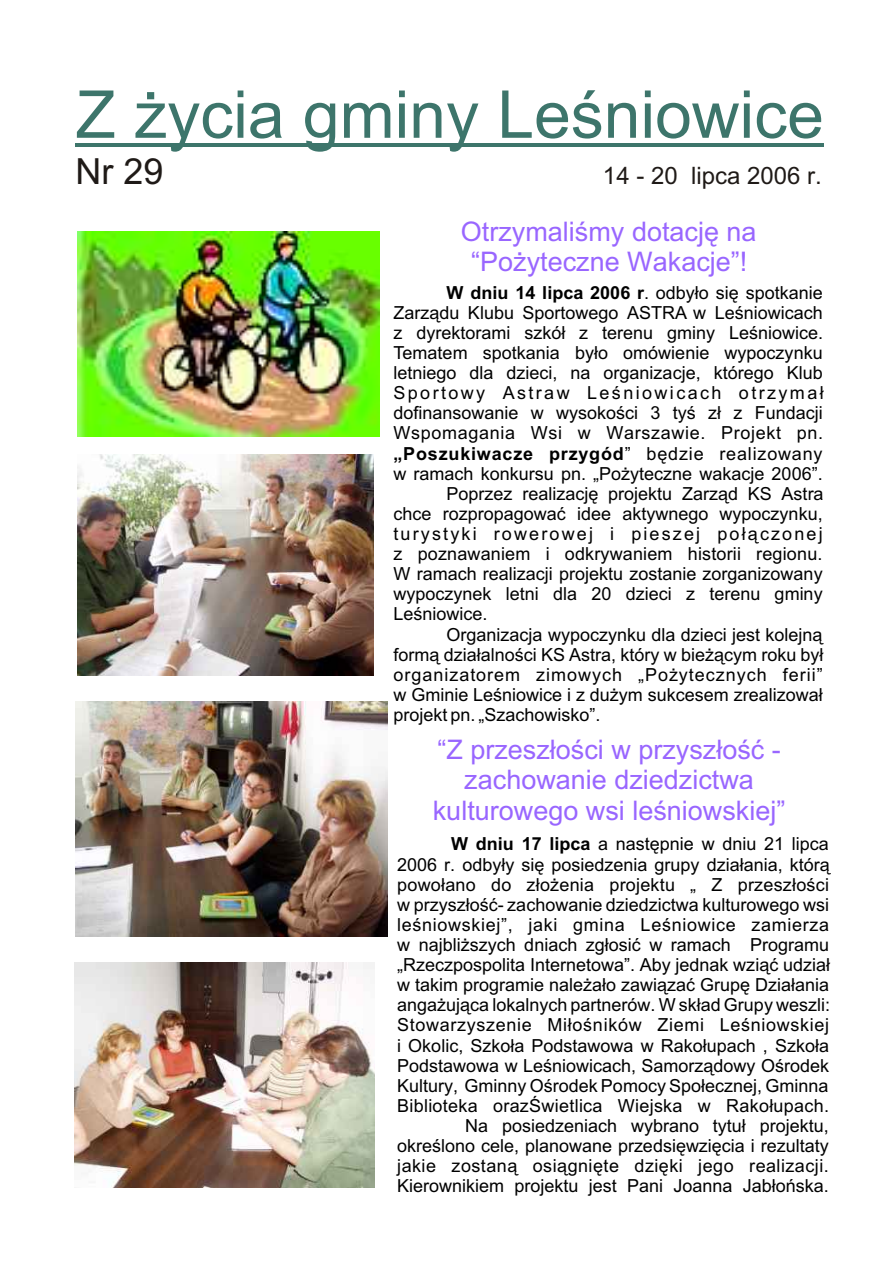
<style>
.page{position:relative;width:894px;height:1263px;background:#fff}
.page>*{position:absolute;margin:0;border:0;box-sizing:border-box;transform-origin:0 0}
.t1{font:66px "Arial CE";color:#3d756b}
.t2{font:36px "Arial CE";color:#1f1a17}
.t3{font:27px/30.2px "Arial CE";color:#96f;text-align:center}
.t4{font:24px "Arial CE";color:#1f1a17}
.t5{font:18px/20.1px "Arial CE";color:#000;text-align:right}
.t6{font:18px "Arial CE";letter-spacing:.055em;color:#000}
.t7{font:700 18px "Arial CE";letter-spacing:.045em;color:#000}
.t8{font:18px "Arial CE";letter-spacing:.12em;color:#000}
.t9{font:18px "Arial CE";letter-spacing:.035em;color:#000}
.t10{font:18px "Arial CE";letter-spacing:.135em;color:#000}
.s1{font-weight:700}
.s2{font-weight:400}
</style>
<div class="page">
<hr style="left:76px;top:144px;width:748px;height:3px;background:#3d756b">
<img style="left:78px;top:231px;width:302px;height:205px">
<img style="left:78px;top:454px;width:295px;height:222px">
<img style="left:75px;top:702px;width:312px;height:234px">
<img style="left:74px;top:963px;width:300px;height:225px">
<h1 class="t1" style="left:76px;top:90px;width:750px">Z ¿ycia gminy Leœniowice</h1>
<h2 class="t2" style="left:76px;top:158px;width:90px">Nr 29</h2>
<h3 class="t4" style="left:603px;top:167px;width:220px">14 - 20 lipca 2006 r.</h3>
<h3 class="t3" style="left:461px;top:219px;width:297px">Otrzymaliœmy dotacjê na “Po¿yteczne Wakacje”!</h3>
<p class="t5" style="left:447px;top:284px;width:378px"><span class="s1">W dniu 14 lipca 2006 r</span>. odby³o siê spotkanie</p>
<p class="t5" style="left:393px;top:304px;width:431px">Zarz¹du Klubu Sportowego ASTRA w Leœniowicach</p>
<p class="t5" style="left:393px;top:324px;width:431px">z dyrektorami szkó³ z terenu gminy Leœniowice.</p>
<p class="t5" style="left:393px;top:344px;width:431px">Tematem spotkania by³o omówienie wypoczynku</p>
<p class="t5" style="left:393px;top:364px;width:431px">letniego dla dzieci, na organizacje, którego Klub</p>
<p class="t10" style="left:393px;top:386px;width:432px">Sportowy Astraw Leœniowicach otrzyma³</p>
<p class="t5" style="left:393px;top:405px;width:431px">dofinansowanie w wysokoœci 3 tyœ z³ z Fundacji</p>
<p class="t9" style="left:393px;top:426px;width:431px">Wspomagania Wsi w Warszawie. Projekt pn.</p>
<p class="t7" style="left:393px;top:446px;width:431px">„Poszukiwacze przygód<span class="s2">” bêdzie realizowany</span></p>
<p class="t5" style="left:393px;top:465px;width:431px">w ramach konkursu pn. „Po¿yteczne wakacje 2006”.</p>
<p class="t5" style="left:447px;top:485px;width:379px">Poprzez realizacjê projektu Zarz¹d KS Astra</p>
<p class="t5" style="left:393px;top:505px;width:431px">chce rozpropagowaæ idee aktywnego wypoczynku,</p>
<p class="t8" style="left:393px;top:527px;width:431px">turystyki rowerowej i pieszej po³¹czonej</p>
<p class="t5" style="left:393px;top:545px;width:431px">z poznawaniem i odkrywaniem historii regionu.</p>
<p class="t5" style="left:393px;top:566px;width:431px">W ramach realizacji projektu zostanie zorganizowany</p>
<p class="t5" style="left:393px;top:586px;width:431px">wypoczynek letni dla 20 dzieci z terenu gminy</p>
<p class="t5" style="left:393px;top:606px;width:96px">Leœniowice.</p>
<p class="t5" style="left:447px;top:626px;width:378px">Organizacja wypoczynku dla dzieci jest kolejn¹</p>
<p class="t5" style="left:393px;top:646px;width:432px">form¹ dzia³alnoœci KS Astra, który w bie¿¹cym roku by³</p>
<p class="t6" style="left:393px;top:668px;width:431px">organizatorem zimowych „Po¿ytecznych ferii”</p>
<p class="t5" style="left:393px;top:686px;width:431px">w Gminie Leœniowice i z du¿ym sukcesem zrealizowa³</p>
<p class="t5" style="left:393px;top:706px;width:209px">projekt pn. „Szachowisko”.</p>
<h3 class="t3" style="left:433px;top:737px;width:354px">“Z przesz³oœci w przysz³oœæ - zachowanie dziedzictwa kulturowego wsi leœniowskiej”</h3>
<p class="t5" style="left:397px;top:836px;width:434px"><span class="s1">W dniu 17 lipca</span> a nastêpnie w dniu 21 lipca<br>2006 r. odby³y siê posiedzenia grupy dzia³ania, któr¹ powo³ano do z³o¿enia projektu „ Z przesz³oœci w przysz³oœæ- zachowanie dziedzictwa kulturowego wsi leœniowskiej”, jaki gmina Leœniowice zamierza w najbli¿szych dniach zg³osiæ w ramach Programu „Rzeczpospolita Internetowa”. Aby jednak wzi¹æ udzia³ w takim programie nale¿a³o zawi¹zaæ Grupê Dzia³ania anga¿uj¹ca lokalnych partnerów. W sk³ad Grupy weszli:<br>Stowarzyszenie Mi³oœników Ziemi Leœniowskiej i Okolic, Szko³a Podstawowa w Rako³upach , Szko³a Podstawowa w Leœniowicach, Samorz¹dowy Oœrodek Kultury, Gminny Oœrodek Pomocy Spo³ecznej, Gminna Biblioteka orazŒwietlica Wiejska w Rako³upach.<br>Na posiedzeniach wybrano tytu³ projektu, okreœlono cele, planowane przedsiêwziêcia i rezultaty jakie zostan¹ osi¹gniête dziêki jego realizacji.<br>Kierownikiem projektu jest Pani Joanna Jab³oñska.</p>
</div>
